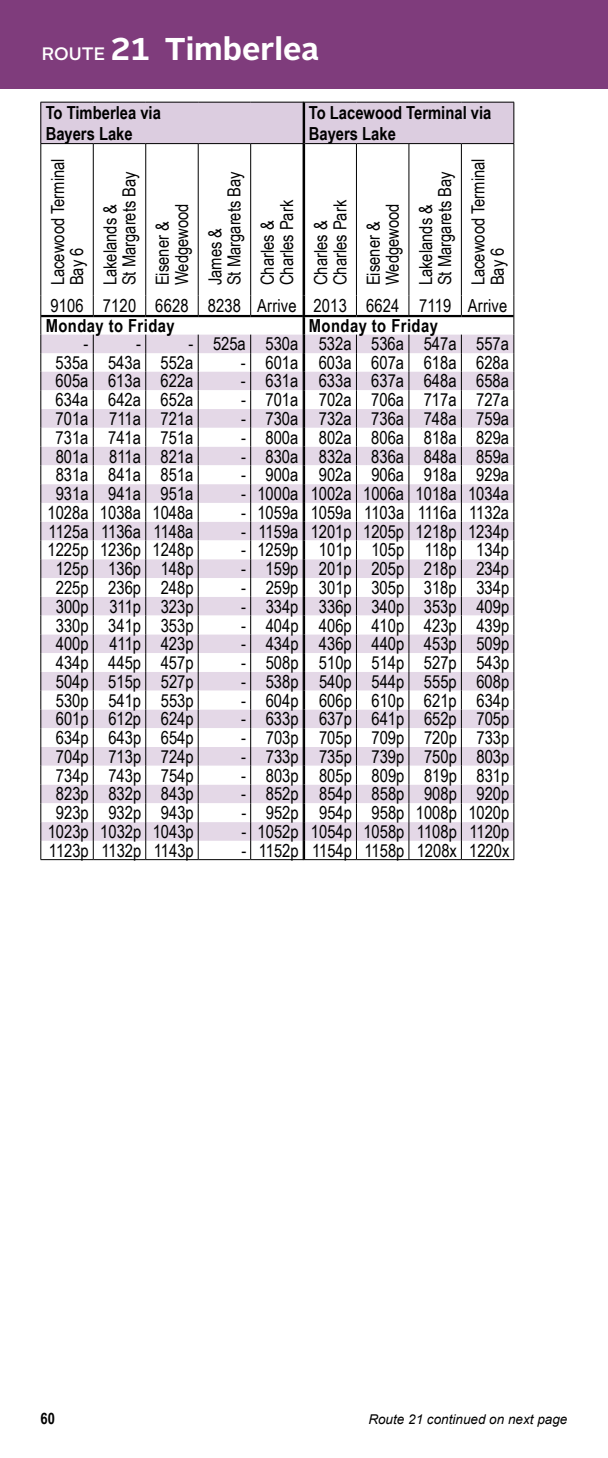
<style>
.page{position:relative;width:608px;height:1458px;background:#fff}
.page>*{position:absolute;margin:0;border:0;box-sizing:border-box;transform-origin:0 0}
.t1{font:700 31.5px "Alright Sans";color:#fff}
.t2{font:18px/18.7px "Arial Narrow";color:#000}
.t3{font:700 18px/20.2px "Arial Narrow";color:#000}
.t4{font:700 18px "Arial Narrow";letter-spacing:.025em;color:#000}
.t5{font:700 15.75px "Arial Narrow";color:#000}
.t6{font:italic 13.5px "Arial";color:#000}
.s1{font-weight:500;font-size:18px}
</style>
<div class="page">
<div style="left:0;top:0;width:608px;height:88px;background:#7f3c7c"></div>
<div style="left:304px;top:102px;width:209px;height:42px;background:#dccde0"></div>
<svg style="left:305px;top:335px;width:208px;height:55px;fill:#e4d8e7"></svg>
<svg style="left:305px;top:390px;width:208px;height:469px"></svg>
<hr style="left:303px;top:102px;width:53px;height:1px;background:#000">
<hr style="left:356px;top:102px;width:53px;height:1px;background:#000">
<hr style="left:409px;top:102px;width:52px;height:1px;background:#000">
<hr style="left:461px;top:102px;width:53px;height:1px;background:#000">
<hr style="left:513px;top:102px;width:1px;height:41px;background:#000">
<hr style="left:305px;top:143px;width:51px;height:1px;background:#000">
<hr style="left:356px;top:143px;width:53px;height:1px;background:#000">
<hr style="left:356px;top:144px;width:1px;height:151px;background:#000">
<hr style="left:409px;top:143px;width:52px;height:1px;background:#000">
<hr style="left:408px;top:144px;width:1px;height:151px;background:#000">
<hr style="left:461px;top:143px;width:53px;height:1px;background:#000">
<hr style="left:461px;top:144px;width:1px;height:151px;background:#000">
<svg style="left:356px;top:295px;width:1px;height:20px"></svg>
<svg style="left:408px;top:295px;width:1px;height:20px"></svg>
<svg style="left:461px;top:295px;width:1px;height:20px"></svg>
<svg style="left:356px;top:335px;width:1px;height:524px"></svg>
<svg style="left:408px;top:335px;width:1px;height:524px"></svg>
<svg style="left:461px;top:335px;width:1px;height:524px"></svg>
<hr style="left:303px;top:315px;width:53px;height:2px;background:#000">
<hr style="left:356px;top:315px;width:53px;height:2px;background:#000">
<hr style="left:409px;top:315px;width:52px;height:2px;background:#000">
<hr style="left:461px;top:315px;width:52px;height:2px;background:#000">
<hr style="left:303px;top:859px;width:53px;height:1px;background:#000">
<hr style="left:356px;top:859px;width:53px;height:1px;background:#000">
<hr style="left:409px;top:859px;width:52px;height:1px;background:#000">
<hr style="left:461px;top:859px;width:53px;height:1px;background:#000">
<hr style="left:303px;top:102px;width:2px;height:42px;background:#000">
<hr style="left:303px;top:144px;width:2px;height:151px;background:#000">
<hr style="left:513px;top:144px;width:1px;height:151px;background:#000">
<svg style="left:513px;top:295px;width:1px;height:564px"></svg>
<div style="left:41px;top:102px;width:262px;height:42px;background:#dccde0"></div>
<svg style="left:41px;top:335px;width:262px;height:55px;fill:#e4d8e7"></svg>
<svg style="left:41px;top:390px;width:262px;height:469px"></svg>
<hr style="left:40px;top:102px;width:53px;height:1px;background:#000">
<hr style="left:93px;top:102px;width:53px;height:1px;background:#000">
<hr style="left:146px;top:102px;width:52px;height:1px;background:#000">
<hr style="left:198px;top:102px;width:52px;height:1px;background:#000">
<hr style="left:250px;top:102px;width:53px;height:1px;background:#000">
<hr style="left:40px;top:143px;width:53px;height:1px;background:#000">
<hr style="left:93px;top:143px;width:53px;height:1px;background:#000">
<hr style="left:93px;top:144px;width:1px;height:151px;background:#000">
<hr style="left:146px;top:143px;width:52px;height:1px;background:#000">
<hr style="left:145px;top:144px;width:1px;height:151px;background:#000">
<hr style="left:198px;top:143px;width:52px;height:1px;background:#000">
<hr style="left:198px;top:144px;width:1px;height:151px;background:#000">
<hr style="left:250px;top:143px;width:53px;height:1px;background:#000">
<hr style="left:250px;top:144px;width:1px;height:151px;background:#000">
<svg style="left:93px;top:295px;width:1px;height:20px"></svg>
<svg style="left:145px;top:295px;width:1px;height:20px"></svg>
<svg style="left:198px;top:295px;width:1px;height:20px"></svg>
<svg style="left:250px;top:295px;width:1px;height:20px"></svg>
<svg style="left:93px;top:335px;width:1px;height:524px"></svg>
<svg style="left:145px;top:335px;width:1px;height:524px"></svg>
<svg style="left:250px;top:335px;width:1px;height:524px"></svg>
<svg style="left:303px;top:295px;width:2px;height:564px"></svg>
<svg style="left:198px;top:335px;width:1px;height:524px"></svg>
<hr style="left:41px;top:315px;width:52px;height:2px;background:#000">
<hr style="left:93px;top:315px;width:53px;height:2px;background:#000">
<hr style="left:146px;top:315px;width:52px;height:2px;background:#000">
<hr style="left:198px;top:315px;width:52px;height:2px;background:#000">
<hr style="left:250px;top:315px;width:53px;height:2px;background:#000">
<hr style="left:40px;top:859px;width:53px;height:1px;background:#000">
<hr style="left:93px;top:859px;width:53px;height:1px;background:#000">
<hr style="left:146px;top:859px;width:52px;height:1px;background:#000">
<hr style="left:198px;top:859px;width:52px;height:1px;background:#000">
<hr style="left:250px;top:859px;width:53px;height:1px;background:#000">
<hr style="left:40px;top:102px;width:1px;height:41px;background:#000">
<hr style="left:40px;top:144px;width:1px;height:151px;background:#000">
<svg style="left:40px;top:295px;width:1px;height:564px"></svg>
<h1 class="t1" style="left:42px;top:27px;width:278px"><span class="s1">ROUTE</span> 21 Timberlea</h1>
<p class="t3" style="left:46px;top:102px;width:117px">To Timberlea via<br>Bayers Lake</p>
<p class="t2" style="left:47px;top:285px;width:128px;rotate:-90deg">Lacewood Terminal<br>Bay 6</p>
<p class="t2" style="left:100px;top:285px;width:116px;rotate:-90deg">Lakelands &amp;<br>St Margarets Bay</p>
<p class="t2" style="left:205px;top:285px;width:116px;rotate:-90deg">James &amp;<br>St Margarets Bay</p>
<p class="t2" style="left:257px;top:285px;width:87px;rotate:-90deg">Charles &amp;<br>Charles Park</p>
<p class="t2" style="left:50px;top:296px;width:248px">9106 7120 6628 8238 Arrive</p>
<p class="t4" style="left:46px;top:312px;width:130px">Monday to Friday</p>
<p class="t2" style="left:83px;top:334px;width:6px">-</p>
<p class="t2" style="left:136px;top:334px;width:6px">-</p>
<p class="t2" style="left:152px;top:285px;width:83px;rotate:-90deg">Eisener &amp;<br>Wedgewood</p>
<p class="t2" style="left:56px;top:334px;width:244px;text-indent:133px">- 525a 530a<br>535a 543a 552a</p>
<p class="t2" style="left:241px;top:353px;width:59px">- 601a</p>
<p class="t2" style="left:56px;top:371px;width:139px">605a 613a 622a</p>
<p class="t2" style="left:241px;top:371px;width:59px">- 631a</p>
<p class="t2" style="left:56px;top:390px;width:139px">634a 642a 652a</p>
<p class="t2" style="left:241px;top:390px;width:59px">- 701a</p>
<p class="t2" style="left:56px;top:409px;width:139px">701a 711a 721a</p>
<p class="t2" style="left:241px;top:409px;width:59px">- 730a</p>
<p class="t2" style="left:56px;top:427px;width:139px">731a 741a 751a</p>
<p class="t2" style="left:241px;top:427px;width:59px">- 800a</p>
<p class="t2" style="left:56px;top:446px;width:139px">801a 811a 821a</p>
<p class="t2" style="left:241px;top:446px;width:59px">- 830a</p>
<p class="t2" style="left:56px;top:465px;width:139px">831a 841a 851a</p>
<p class="t2" style="left:241px;top:465px;width:59px">- 900a</p>
<p class="t2" style="left:56px;top:484px;width:139px">931a 941a 951a</p>
<p class="t2" style="left:241px;top:484px;width:59px">- 1000a</p>
<p class="t2" style="left:47px;top:503px;width:147px">1028a 1038a 1048a</p>
<p class="t2" style="left:241px;top:503px;width:59px">- 1059a</p>
<p class="t2" style="left:49px;top:521px;width:146px">1125a 1136a 1148a</p>
<p class="t2" style="left:241px;top:521px;width:59px">- 1159a</p>
<p class="t2" style="left:47px;top:540px;width:147px">1225p 1236p 1248p</p>
<p class="t2" style="left:241px;top:540px;width:59px">- 1259p</p>
<p class="t2" style="left:56px;top:559px;width:139px">125p 136p 148p</p>
<p class="t2" style="left:241px;top:559px;width:59px">- 159p</p>
<p class="t2" style="left:56px;top:578px;width:139px">225p 236p 248p</p>
<p class="t2" style="left:241px;top:578px;width:59px">- 259p</p>
<p class="t2" style="left:56px;top:596px;width:139px">300p 311p 323p</p>
<p class="t2" style="left:241px;top:596px;width:59px">- 334p</p>
<p class="t2" style="left:56px;top:615px;width:139px">330p 341p 353p</p>
<p class="t2" style="left:241px;top:615px;width:59px">- 404p</p>
<p class="t2" style="left:56px;top:634px;width:139px">400p 411p 423p</p>
<p class="t2" style="left:241px;top:634px;width:59px">- 434p</p>
<p class="t2" style="left:56px;top:653px;width:139px">434p 445p 457p</p>
<p class="t2" style="left:241px;top:653px;width:59px">- 508p</p>
<p class="t2" style="left:56px;top:671px;width:139px">504p 515p 527p</p>
<p class="t2" style="left:241px;top:671px;width:59px">- 538p</p>
<p class="t2" style="left:56px;top:690px;width:139px">530p 541p 553p</p>
<p class="t2" style="left:241px;top:690px;width:59px">- 604p</p>
<p class="t2" style="left:56px;top:709px;width:139px">601p 612p 624p</p>
<p class="t2" style="left:241px;top:709px;width:59px">- 633p</p>
<p class="t2" style="left:56px;top:728px;width:139px">634p 643p 654p</p>
<p class="t2" style="left:241px;top:728px;width:59px">- 703p</p>
<p class="t2" style="left:56px;top:747px;width:139px">704p 713p 724p</p>
<p class="t2" style="left:241px;top:747px;width:59px">- 733p</p>
<p class="t2" style="left:56px;top:765px;width:139px">734p 743p 754p</p>
<p class="t2" style="left:241px;top:765px;width:59px">- 803p</p>
<p class="t2" style="left:56px;top:784px;width:139px">823p 832p 843p</p>
<p class="t2" style="left:241px;top:784px;width:59px">- 852p</p>
<p class="t2" style="left:56px;top:803px;width:139px">923p 932p 943p</p>
<p class="t2" style="left:241px;top:803px;width:59px">- 952p</p>
<p class="t2" style="left:48px;top:822px;width:147px">1023p 1032p 1043p</p>
<p class="t2" style="left:241px;top:822px;width:59px">- 1052p</p>
<p class="t2" style="left:49px;top:840px;width:146px">1123p 1132p 1143p</p>
<p class="t2" style="left:241px;top:840px;width:59px">- 1152p</p>
<p class="t3" style="left:309px;top:102px;width:184px">To Lacewood Terminal via<br>Bayers Lake</p>
<p class="t2" style="left:415px;top:285px;width:116px;rotate:-90deg">Lakelands &amp;<br>St Margarets Bay</p>
<p class="t2" style="left:468px;top:285px;width:128px;rotate:-90deg">Lacewood Terminal<br>Bay 6</p>
<p class="t2" style="left:313px;top:296px;width:195px">2013 6624 7119 Arrive</p>
<p class="t4" style="left:309px;top:312px;width:130px">Monday to Friday</p>
<p class="t2" style="left:310px;top:334px;width:200px;text-align:center">532a 536a 547a 557a<br>603a 607a 618a 628a<br>633a 637a 648a 658a<br>702a 706a 717a 727a<br>732a 736a 748a 759a<br>802a 806a 818a 829a<br>832a 836a 848a 859a<br>902a 906a 918a 929a<br>1002a 1006a 1018a 1034a<br>1059a 1103a 1116a 1132a<br>1201p 1205p 1218p 1234p<br>101p 105p 118p 134p<br>201p 205p 218p 234p<br>301p 305p 318p 334p<br>336p 340p 353p 409p<br>406p 410p 423p 439p<br>436p 440p 453p 509p<br>510p 514p 527p 543p<br>540p 544p 555p 608p<br>606p 610p 621p 634p<br>637p 641p 652p 705p<br>705p 709p 720p 733p<br>735p 739p 750p 803p<br>805p 809p 819p 831p<br>854p 858p 908p 920p<br>954p 958p 1008p 1020p<br>1054p 1058p 1108p 1120p<br>1154p 1158p 1208x 1220x</p>
<p class="t2" style="left:310px;top:285px;width:87px;rotate:-90deg">Charles &amp;<br>Charles Park</p>
<p class="t2" style="left:363px;top:285px;width:83px;rotate:-90deg">Eisener &amp;<br>Wedgewood</p>
<p class="t5" style="left:40px;top:1407px;width:16px">60</p>
<p class="t6" style="left:368px;top:1411px;width:200px">Route 21 continued on next page</p>
</div>
